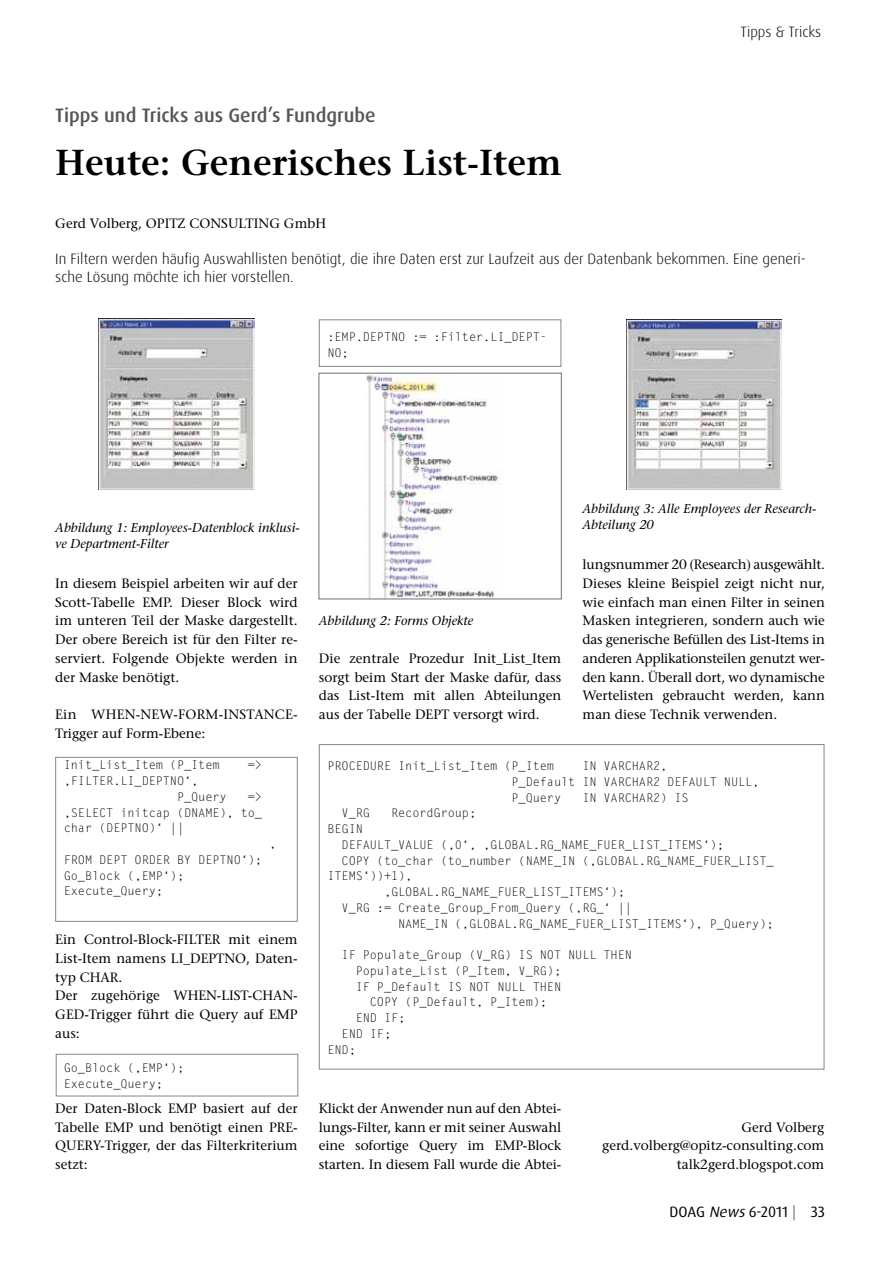
<style>
.page{position:relative;width:893px;height:1263px;background:#fff}
.page>*{position:absolute;margin:0;border:0;box-sizing:border-box;transform-origin:0 0}
.t1{font:600 36px "Stone Serif Std";color:#000}
.t2{font:500 19.5px "Dax Pro";color:#565656}
.t3{font:300 15px/18px "Dax Pro";color:#000}
.t4{font:15px "Dax Pro";letter-spacing:-.005em;color:#000}
.t5{font:500 13.5px/18.8px "Stone Serif Std";color:#000;text-align:justify}
.t6{font:italic 500 12.75px/16.5px "Stone Serif Std";color:#000}
.t7{font:12px/15.8px "Letter Gothic Std";letter-spacing:-.01em;color:#000}
.s1{font-style:italic}
.s2{color:#6f6f6e}
</style>
<div class="page">
<img style="left:99px;top:319px;width:155px;height:170px">
<img style="left:365px;top:375px;width:136px;height:222px">
<div style="left:319px;top:373px;width:243px;height:226px;border:1px solid #6f6f6e"></div>
<img style="left:626px;top:319px;width:155px;height:171px">
<div style="left:55px;top:757px;width:243px;height:165px;border:1px solid #878786"></div>
<div style="left:56px;top:1054px;width:242px;height:42px;border:1px solid #878786"></div>
<div style="left:319px;top:319px;width:242px;height:48px;border:1px solid #878786"></div>
<div style="left:319px;top:744px;width:505px;height:325px;border:1px solid #878786"></div>
<h2 class="t2" style="left:55px;top:102px;width:322px">Tipps und Tricks aus Gerd’s Fundgrube</h2>
<h1 class="t1" style="left:55px;top:141px;width:508px">Heute: Generisches List-Item</h1>
<p class="t3" style="left:741px;top:23px;width:82px">Tipps &amp; Tricks</p>
<p class="t5" style="left:55px;top:214px;width:272px">Gerd Volberg, OPITZ CONSULTING GmbH</p>
<p class="t3" style="left:55px;top:250px;width:752px">In Filtern werden häufig Auswahllisten benötigt, die ihre Daten erst zur Laufzeit aus der Datenbank bekommen. Eine generi&shy;sche Lösung möchte ich hier vorstellen.</p>
<p class="t7" style="left:327px;top:329px;width:221px">:EMP.DEPTNO := :Filter.LI_DEPT-<br>NO;</p>
<p class="t6" style="left:55px;top:519px;width:246px">Abbildung 1: Employees-Datenblock inklusi&shy;ve Department-Filter</p>
<p class="t5" style="left:55px;top:574px;width:244px">In diesem Beispiel arbeiten wir auf der Scott-Tabelle EMP. Dieser Block wird im unteren Teil der Maske dargestellt.<br>Der obere Bereich ist für den Filter re&shy;serviert. Folgende Objekte werden in der Maske benötigt.</p>
<p class="t5" style="left:55px;top:705px;width:244px">Ein WHEN-NEW-FORM-INSTANCE-<br>Trigger auf Form-Ebene:</p>
<p class="t7" style="left:64px;top:758px;width:157px">Init_List_Item (P_Item</p>
<p class="t7" style="left:248px;top:758px;width:16px">=&gt;</p>
<p class="t7" style="left:177px;top:773px;width:51px;text-indent:-113px">‚FILTER.LI_DEPTNO‘,<br>P_Query</p>
<p class="t7" style="left:64px;top:789px;width:200px;text-align:justify;text-indent:184px">=&gt; ‚SELECT initcap (DNAME), to_ char (DEPTNO)‘ ||</p>
<p class="t7" style="left:269px;top:836px;width:9px">‚</p>
<p class="t7" style="left:64px;top:852px;width:200px">FROM DEPT ORDER BY DEPTNO‘);<br>Go_Block (‚EMP‘);<br>Execute_Query;</p>
<p class="t5" style="left:55px;top:930px;width:244px;text-align:left">Ein Control-Block-FILTER mit einem<br>List-Item namens LI_DEPTNO, Daten&shy;typ CHAR.<br>Der zugehörige WHEN-LIST-CHAN-<br>GED-Trigger führt die Query auf EMP aus:</p>
<p class="t7" style="left:64px;top:1061px;width:122px">Go_Block (‚EMP‘);<br>Execute_Query;</p>
<p class="t5" style="left:55px;top:1099px;width:244px">Der Daten-Block EMP basiert auf der Tabelle EMP und benötigt einen PRE-QUERY-Trigger, der das Filterkriterium setzt:</p>
<p class="t6" style="left:319px;top:613px;width:156px">Abbildung 2: Forms Objekte</p>
<p class="t5" style="left:319px;top:649px;width:244px">Die zentrale Prozedur Init_List_Item sorgt beim Start der Maske dafür, dass das List-Item mit allen Abteilungen aus der Tabelle DEPT versorgt wird.</p>
<p class="t6" style="left:583px;top:500px;width:235px">Abbildung 3: Alle Employees der Research-<br>Abteilung 20</p>
<p class="t5" style="left:583px;top:555px;width:244px">lungsnummer 20 (Research) ausgewählt.<br>Dieses kleine Beispiel zeigt nicht nur, wie einfach man einen Filter in seinen Masken integrieren, sondern auch wie das generische Befüllen des List-Items in anderen Applikationsteilen genutzt wer&shy;den kann. Überall dort, wo dynamische Wertelisten gebraucht werden, kann man diese Technik verwenden.</p>
<p class="t7" style="left:511px;top:758px;width:249px;text-indent:71px">IN VARCHAR2,<br>P_Default IN VARCHAR2 DEFAULT NULL,<br>P_Query</p>
<p class="t7" style="left:327px;top:758px;width:228px">PROCEDURE Init_List_Item (P_Item</p>
<p class="t7" style="left:582px;top:790px;width:108px">IN VARCHAR2) IS</p>
<p class="t7" style="left:342px;top:806px;width:30px">V_RG</p>
<p class="t7" style="left:391px;top:806px;width:87px">RecordGroup;</p>
<p class="t7" style="left:327px;top:821px;width:37px">BEGIN</p>
<p class="t7" style="left:342px;top:837px;width:384px">DEFAULT_VALUE (‚0‘, ‚GLOBAL.RG_NAME_FUER_LIST_ITEMS‘);</p>
<p class="t7" style="left:342px;top:853px;width:434px">COPY (to_char (to_number (NAME_IN (‚GLOBAL.RG_NAME_FUER_LIST_</p>
<p class="t7" style="left:327px;top:868px;width:87px">ITEMS‘))+1),</p>
<p class="t7" style="left:384px;top:884px;width:242px">‚GLOBAL.RG_NAME_FUER_LIST_ITEMS‘);</p>
<p class="t7" style="left:342px;top:900px;width:292px">V_RG := Create_Group_From_Query (‚RG_‘ ||</p>
<p class="t7" style="left:398px;top:916px;width:377px">NAME_IN (‚GLOBAL.RG_NAME_FUER_LIST_ITEMS‘), P_Query);</p>
<p class="t7" style="left:342px;top:947px;width:292px">IF Populate_Group (V_RG) IS NOT NULL THEN</p>
<p class="t7" style="left:356px;top:963px;width:207px">Populate_List (P_Item, V_RG);</p>
<p class="t7" style="left:356px;top:979px;width:207px">IF P_Default IS NOT NULL THEN</p>
<p class="t7" style="left:370px;top:994px;width:179px">COPY (P_Default, P_Item);</p>
<p class="t7" style="left:356px;top:1010px;width:51px">END IF;</p>
<p class="t7" style="left:342px;top:1026px;width:51px">END IF;</p>
<p class="t7" style="left:327px;top:1042px;width:30px">END;</p>
<p class="t5" style="left:319px;top:1099px;width:244px">Klickt der Anwender nun auf den Abtei&shy;lungs-Filter, kann er mit seiner Auswahl eine sofortige Query im EMP-Block starten. In diesem Fall wurde die Abtei-</p>
<p class="t5" style="left:602px;top:1118px;width:224px;text-align:right">Gerd Volberg gerd.volberg@opitz-consulting.com talk2gerd.blogspot.com</p>
<p class="t4" style="left:669px;top:1202px;width:157px">DOAG <span class="s1">News</span>6-2011 <span class="s2">|</span> 33</p>
</div>
